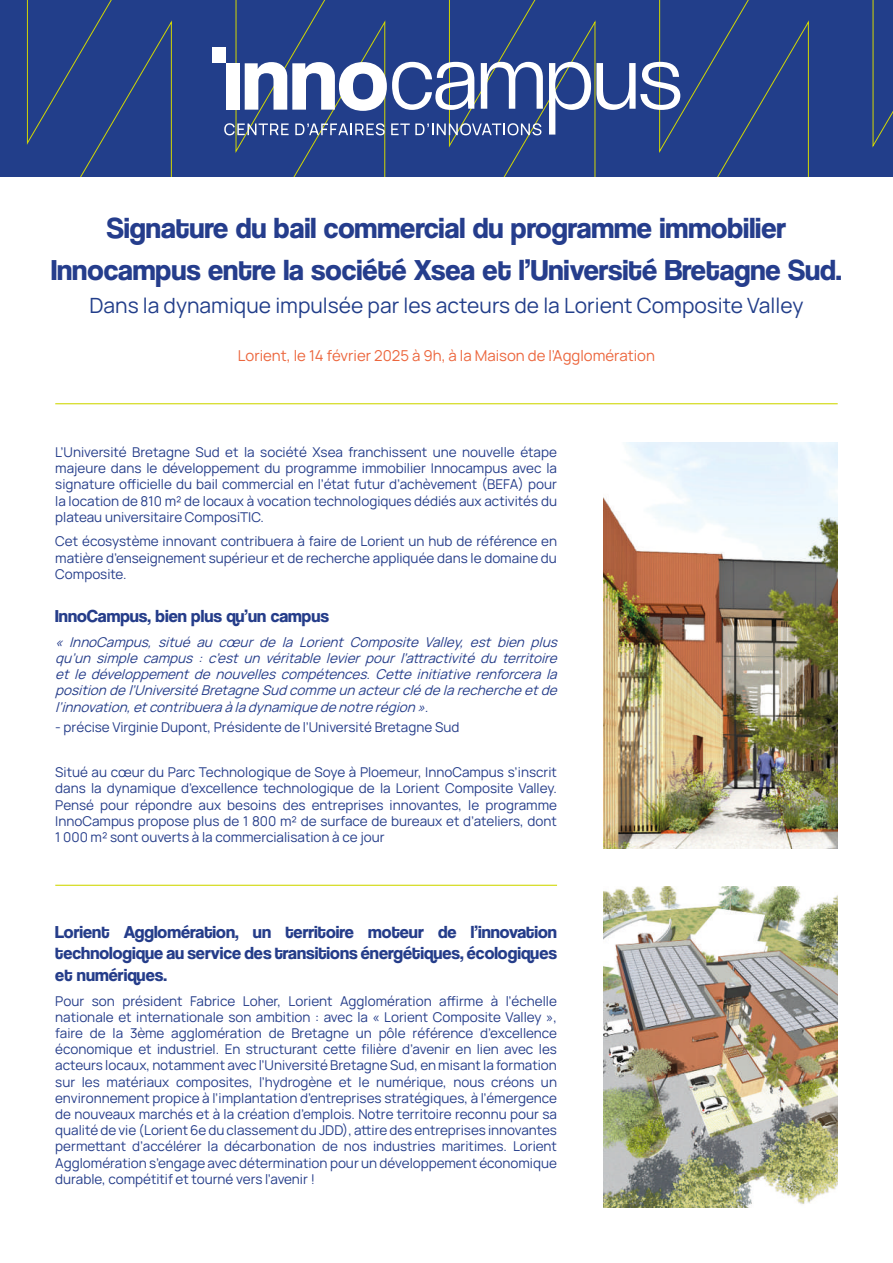
<style>
.page{position:relative;width:893px;height:1263px;background:#fff}
.page>*{position:absolute;margin:0;border:0;box-sizing:border-box;transform-origin:0 0}
.t1{font:700 30px/41.4px "Coolvetica Rg";color:#253d8c;text-align:center}
.t2{font:21px "Manrope";color:#223e8a}
.t3{font:700 18px/21.6px "Coolvetica Rg";color:#253d8a;text-align:justify}
.t4{font:15px "Manrope";color:#ec663d}
.t5{font:13.5px/16.2px "Manrope";color:#253d8a;text-align:justify}
.t6{font:italic 13.5px/16.2px "Manrope";color:#253d8a;text-align:justify}
</style>
<div class="page">
<hr style="left:55px;top:403px;width:783px;height:1px;background:#d1d80a">
<hr style="left:55px;top:885px;width:502px;height:1px;background:#d1d80a">
<img style="left:604px;top:442px;width:234px;height:406px">
<img style="left:604px;top:887px;width:234px;height:321px">
<div style="left:0;top:0;width:893px;height:176px;background:#223e8a"></div>
<svg style="left:481px;top:62px;width:62px;height:47px"></svg>
<svg style="left:549px;top:62px;width:131px;height:73px"></svg>
<div style="left:226px;top:63px;width:13px;height:47px;background:#fff"></div>
<svg style="left:245px;top:62px;width:229px;height:49px"></svg>
<div style="left:213px;top:47px;width:13px;height:16px;background:#fff"></div>
<svg style="left:224px;top:123px;width:65px;height:12px"></svg>
<svg style="left:295px;top:123px;width:90px;height:12px"></svg>
<svg style="left:391px;top:123px;width:150px;height:12px;background:#6679ac"></svg>
<h1 class="t1" style="left:51px;top:207px;width:792px">Signature du bail commercial du programme immobilier<br>Innocampus entre la société Xsea et l’Université Bretagne Sud.</h1>
<h2 class="t2" style="left:89px;top:291px;width:716px">Dans la dynamique impulsée par les acteurs de la Lorient Composite Valley</h2>
<p class="t4" style="left:238px;top:345px;width:419px">Lorient, le 14 février 2025 à 9h, à la Maison de l’Agglomération</p>
<p class="t5" style="left:55px;top:443px;width:503px">L’Université Bretagne Sud et la société Xsea franchissent une nouvelle étape majeure dans le développement du programme immobilier Innocampus avec la signature officielle du bail commercial en l’état futur d’achèvement (BEFA) pour la location de 810 m² de locaux à vocation technologiques dédiés aux activités du plateau universitaire ComposiTIC.</p>
<p class="t5" style="left:55px;top:533px;width:503px">Cet écosystème innovant contribuera à faire de Lorient un hub de référence en matière d’enseignement supérieur et de recherche appliquée dans le domaine du Composite.</p>
<h3 class="t3" style="left:55px;top:605px;width:275px">InnoCampus, bien plus qu’un campus</h3>
<p class="t6" style="left:55px;top:633px;width:508px">« InnoCampus, situé au cœur de la Lorient Composite Valley, est bien plus qu’un simple campus : c’est un véritable levier pour l’attractivité du territoire et le développement de nouvelles compétences. Cette initiative renforcera la positiondel’UniversitéBretagneSudcommeunacteurclédelarechercheetde l’innovation,etcontribueraàladynamiquedenotrerégion».</p>
<p class="t5" style="left:55px;top:718px;width:406px">- précise Virginie Dupont, Présidente de l’Université Bretagne Sud</p>
<p class="t5" style="left:55px;top:763px;width:503px">Situé au cœur du Parc Technologique de Soye à Ploemeur, InnoCampus s’inscrit dans la dynamique d’excellence technologique de la Lorient Composite Valley.<br>Pensé pour répondre aux besoins des entreprises innovantes, le programme InnoCampus propose plus de 1 800 m² de surface de bureaux et d’ateliers, dont 1 000 m² sont ouverts à la commercialisation à ce jour</p>
<h3 class="t3" style="left:55px;top:921px;width:503px">Lorient Agglomération, un territoire moteur de l’innovation technologique au service des transitions énergétiques, écologiques et numériques.</h3>
<p class="t5" style="left:55px;top:992px;width:503px">Pour son président Fabrice Loher, Lorient Agglomération affirme à l’échelle nationale et internationale son ambition : avec la « Lorient Composite Valley », faire de la 3ème agglomération de Bretagne un pôle référence d’excellence économique et industriel. En structurant cette filière d’avenir en lien avec les acteurs locaux, notamment avec l’Université Bretagne Sud, en misant la formation sur les matériaux composites, l’hydrogène et le numérique, nous créons un environnement propice à l’implantation d’entreprises stratégiques, à l’émergence de nouveaux marchés et à la création d’emplois. Notre territoire reconnu pour sa qualité de vie (Lorient 6e du classement du JDD), attire des entreprises innovantes permettant d’accélérer la décarbonation de nos industries maritimes. Lorient Agglomération s’engage avec détermination pour un développement économique durable, compétitif et tourné vers l’avenir !</p>
</div>
